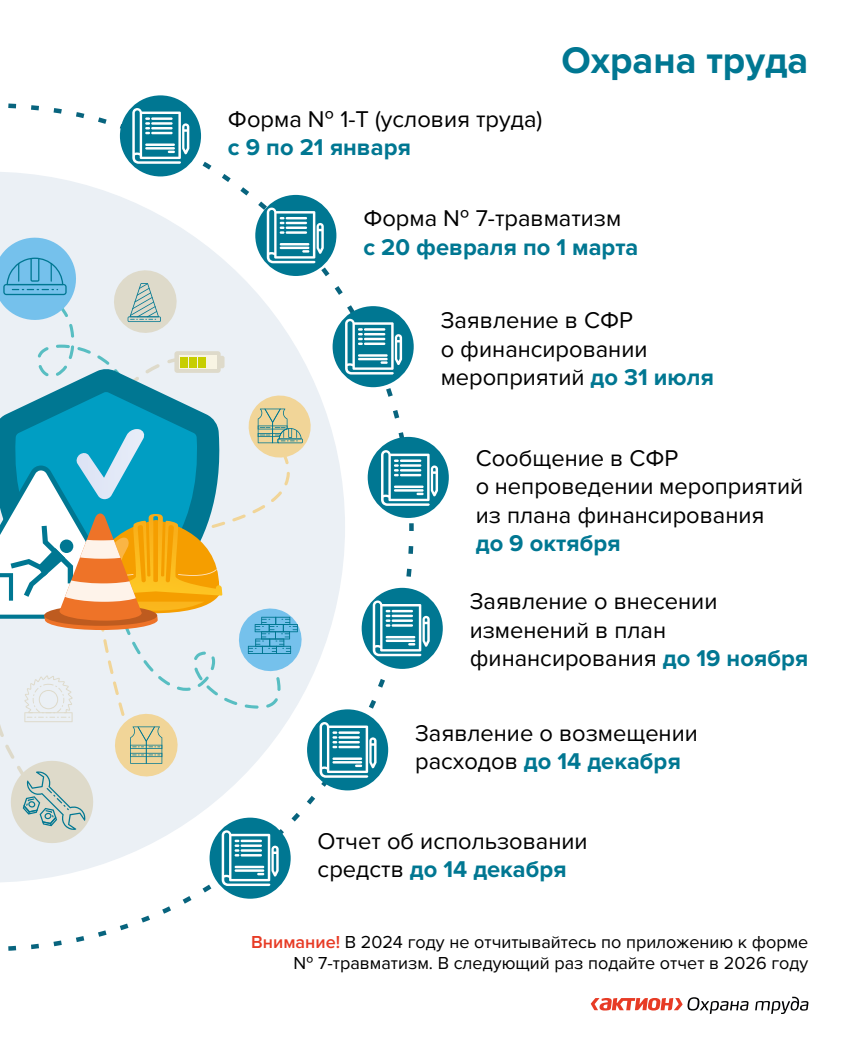
<style>
.page{position:relative;width:851px;height:1063px;background:#fff}
.page>*{position:absolute;margin:0;border:0;box-sizing:border-box;transform-origin:0 0}
.t1{font:700 38.4px "Proxima Nova";color:#007792}
.t2{font:23.7px/28.3px "Proxima Nova";color:#000}
.t3{font:700 23.7px "Proxima Nova";color:#007792}
.t4{font:18px/21.6px "Proxima Nova";color:#000;text-align:right}
.s1{font-weight:700;color:#007792}
.s2{font-weight:600;color:#e73b25}
</style>
<div class="page">
<svg style="left:8px;top:103px;width:408px;height:848px"></svg>
<svg style="left:0;top:172px;width:345px;height:711px"></svg>
<div style="left:120px;top:95px;width:81px;height:81px;background:#007792;border-radius:50%"></div>
<div style="left:255px;top:195px;width:81px;height:81px;background:#007792;border-radius:50%"></div>
<div style="left:332px;top:306px;width:81px;height:81px;background:#007792;border-radius:50%"></div>
<div style="left:367px;top:437px;width:82px;height:81px;background:#007792;border-radius:50%"></div>
<div style="left:361px;top:588px;width:81px;height:81px;background:#007792;border-radius:50%"></div>
<div style="left:307px;top:709px;width:81px;height:81px;background:#007792;border-radius:50%"></div>
<div style="left:209px;top:818px;width:81px;height:81px;background:#007792;border-radius:50%"></div>
<svg style="left:590px;top:997px;width:158px;height:17px"></svg>
<svg style="left:755px;top:997px;width:53px;height:17px"></svg>
<svg style="left:132px;top:108px;width:57px;height:56px"></svg>
<svg style="left:267px;top:208px;width:57px;height:55px"></svg>
<svg style="left:345px;top:319px;width:57px;height:56px"></svg>
<svg style="left:381px;top:450px;width:57px;height:56px"></svg>
<svg style="left:372px;top:600px;width:57px;height:56px"></svg>
<svg style="left:319px;top:722px;width:57px;height:56px"></svg>
<svg style="left:222px;top:830px;width:57px;height:56px"></svg>
<div style="left:38px;top:290px;width:242px;height:161px;background:#ebf0f5"></div>
<div style="left:0;top:358px;width:176px;height:461px;background:#ebf0f5"></div>
<div style="left:96px;top:451px;width:194px;height:307px;background:#ebf0f5"></div>
<svg style="left:109px;top:266px;width:72px;height:71px;background:#d8ded8"></svg>
<svg style="left:174px;top:351px;width:50px;height:17px"></svg>
<svg style="left:179px;top:356px;width:37px;height:12px"></svg>
<div style="left:180px;top:357px;width:8px;height:10px;background:#c7ce00"></div>
<div style="left:189px;top:357px;width:8px;height:10px;background:#c7ce00"></div>
<div style="left:198px;top:357px;width:8px;height:10px;background:#c7ce00"></div>
<svg style="left:0;top:368px;width:227px;height:259px;background:#b5d4dd"></svg>
<svg style="left:13px;top:392px;width:186px;height:37px;background:#1995b1"></svg>
<svg style="left:0;top:233px;width:80px;height:91px;background:#90cae8"></svg>
<svg style="left:245px;top:392px;width:69px;height:69px;background:#dcd7b9"></svg>
<svg style="left:110px;top:709px;width:72px;height:72px;background:#e1dabd"></svg>
<svg style="left:6px;top:756px;width:92px;height:92px;background:#d4dbd6"></svg>
<svg style="left:234px;top:604px;width:72px;height:72px;background:#9acde7"></svg>
<svg style="left:24px;top:675px;width:49px;height:47px;background:#e8eced"></svg>
<svg style="left:0;top:429px;width:222px;height:201px"></svg>
<p class="t2" style="left:228px;top:105px;width:316px">Форма № 1-Т (условия труда)</p>
<p class="t3" style="left:228px;top:134px;width:184px">с 9 по 21 января</p>
<h1 class="t1" style="left:561px;top:38px;width:248px">Охрана труда</h1>
<p class="t2" style="left:363px;top:205px;width:259px">Форма № 7-травматизм</p>
<p class="t3" style="left:363px;top:233px;width:276px">с 20 февраля по 1 марта</p>
<p class="t2" style="left:440px;top:307px;width:275px">Заявление в СФР<br>о финансировании мероприятий <span class="s1">до 31 июля</span></p>
<p class="t2" style="left:475px;top:444px;width:329px">Сообщение в СФР<br>о непроведении мероприятий из плана финансирования</p>
<p class="t3" style="left:475px;top:530px;width:146px">до 9 октября</p>
<p class="t2" style="left:469px;top:588px;width:340px">Заявление о внесении изменений в план финансирования <span class="s1">до 19 ноября</span></p>
<p class="t2" style="left:415px;top:719px;width:284px">Заявление о возмещении расходов <span class="s1">до 14 декабря</span></p>
<p class="t2" style="left:317px;top:827px;width:271px">Отчет об использовании средств <span class="s1">до 14 декабря</span></p>
<p class="t4" style="left:251px;top:931px;width:558px"><span class="s2">Внимание!</span> В 2024 году не отчитывайтесь по приложению к форме № 7-травматизм. В следующий раз подайте отчет в 2026 году</p>
</div>
